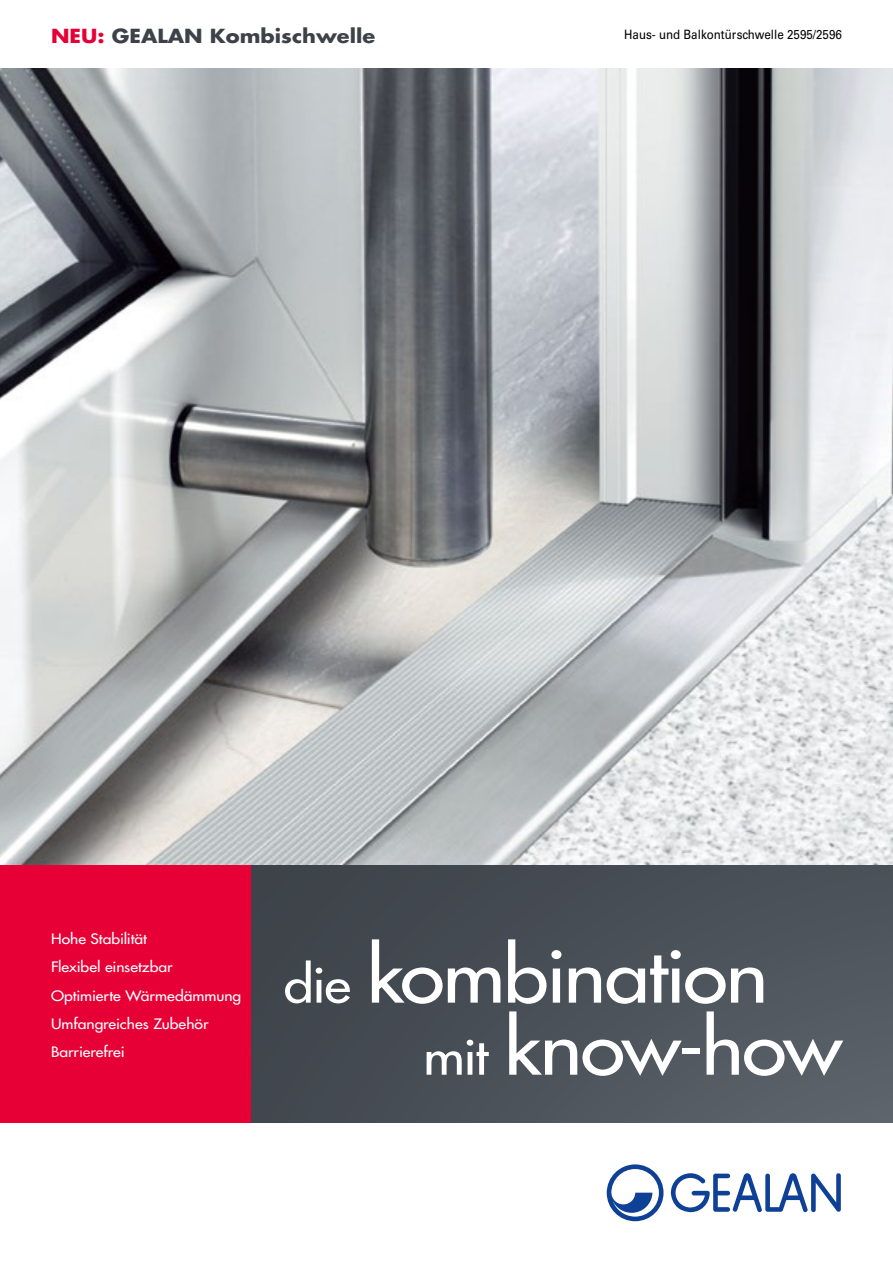
<style>
.page{position:relative;width:893px;height:1263px;background:#fff}
.page>*{position:absolute;margin:0;border:0;box-sizing:border-box;transform-origin:0 0}
.t1{font:500 72.9px/72px "Futura CE";letter-spacing:-.02em;color:#fff;scale:1.11 1}
.t2{font:700 18.9px "Futura CE";color:#3d4249;scale:1.11 1}
.t3{font:14.1px/28.3px "Futura LT";color:#fff;scale:1.12 1}
.t4{font:12.9px "Univers LT";color:#000;scale:.9 1}
.s1{color:#e60036}
.s2{font-size:48.6px}
</style>
<div class="page">
<svg style="left:607px;top:1164px;width:56px;height:57px"></svg>
<svg style="left:671px;top:1173px;width:170px;height:39px"></svg>
<img style="left:0;top:68px;width:893px;height:797px">
<div style="left:242px;top:865px;width:651px;height:258px;background:linear-gradient(to right,#3f444b,#565c63)"></div>
<div style="left:0;top:865px;width:251px;height:258px;background:#e60036"></div>
<h2 class="t2" style="left:51px;top:21px;width:294px"><span class="s1">NEU:</span> GEALAN Kombischwelle</h2>
<p class="t4" style="left:624px;top:27px;width:243px">Haus- und Balkontürschwelle 2595/2596</p>
<p class="t3" style="left:51px;top:924px;width:171px">Hohe Stabilität<br>Flexibel einsetzbar<br>Optimierte Wärmedämmung<br>Umfangreiches Zubehör<br>Barrierefrei</p>
<h1 class="t1" style="left:423px;top:937px;width:378px;text-indent:-140px"><span class="s2">die</span> kombination <span class="s2">mit</span> know-how</h1>
</div>
